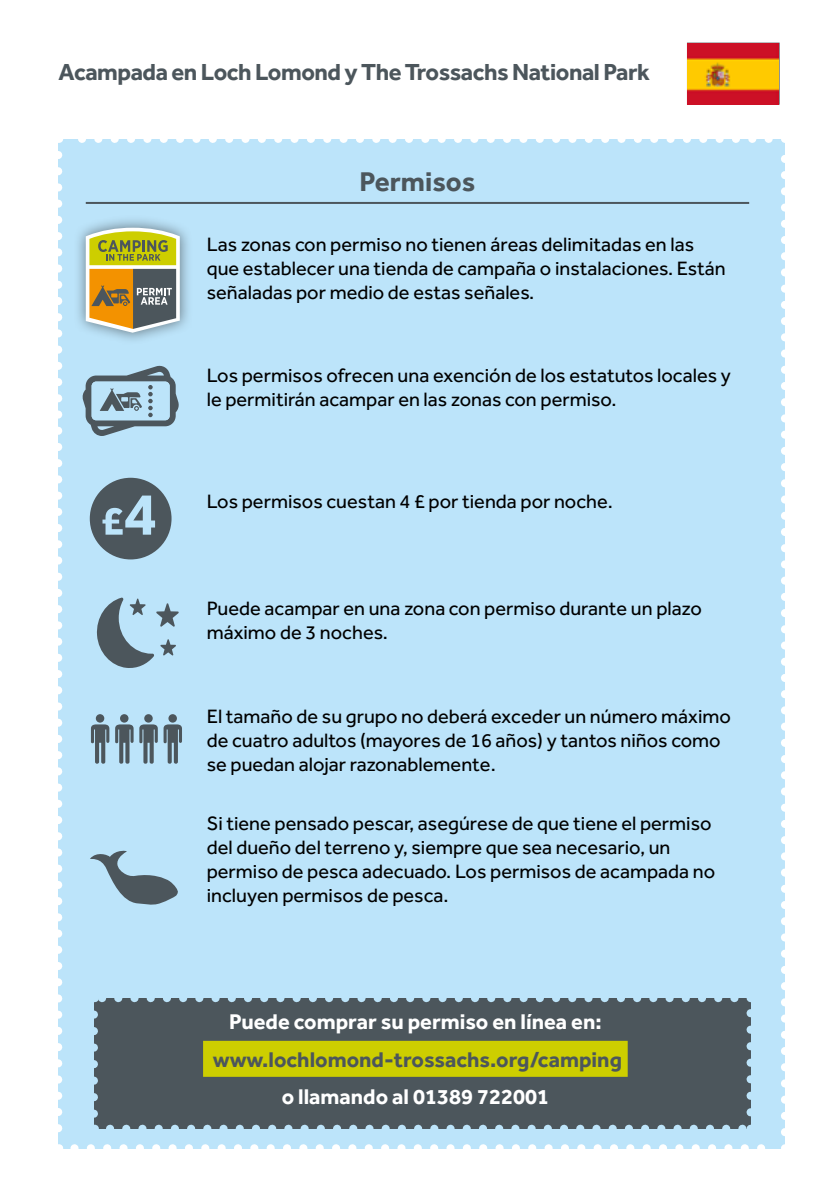
<style>
.page{position:relative;width:840px;height:1191px;background:#fff}
.page>*{position:absolute;margin:0;border:0;box-sizing:border-box;transform-origin:0 0}
.t1{font:700 28px "Effra";color:#4c565c}
.t2{font:700 24px "Effra";letter-spacing:-.02em;color:#4c565c}
.t3{font:700 22px/37.8px "Effra";color:#fff;text-align:center}
.t4{font:20px/24px "Effra";color:#000}
.s1{color:#4c565c}
</style>
<div class="page">
<div style="left:58px;top:139px;width:726px;height:1009px;background:#bce4fa"></div>
<hr style="left:86px;top:202px;width:662px;height:2px;background:#4c565c">
<svg style="left:78px;top:139px;width:690px;height:4px"></svg>
<svg style="left:74px;top:1144px;width:702px;height:5px"></svg>
<svg style="left:58px;top:155px;width:4px;height:993px"></svg>
<svg style="left:781px;top:139px;width:4px;height:993px"></svg>
<img style="left:687px;top:43px;width:91px;height:61px">
<svg style="left:82px;top:365px;width:97px;height:71px"></svg>
<div style="left:90px;top:478px;width:81px;height:81px;background:#4c565c;border-radius:50%"></div>
<svg style="left:102px;top:495px;width:53px;height:39px"></svg>
<svg style="left:96px;top:597px;width:83px;height:71px"></svg>
<svg style="left:115px;top:714px;width:18px;height:49px"></svg>
<svg style="left:139px;top:714px;width:43px;height:49px"></svg>
<svg style="left:91px;top:714px;width:18px;height:49px"></svg>
<div style="left:73px;top:215px;width:120px;height:129px;background:#4c565c;opacity:.75"></div>
<svg style="left:86px;top:228px;width:94px;height:105px;background:#b2a45d"></svg>
<svg style="left:90px;top:850px;width:88px;height:55px"></svg>
<div style="left:94px;top:998px;width:656px;height:130px;background:#4c565c"></div>
<svg style="left:110px;top:1124px;width:632px;height:5px"></svg>
<svg style="left:102px;top:998px;width:632px;height:4px"></svg>
<svg style="left:94px;top:1014px;width:4px;height:114px"></svg>
<svg style="left:746px;top:998px;width:5px;height:114px"></svg>
<div style="left:203px;top:1040px;width:424px;height:36px;background:#cdce00"></div>
<h4 class="t2" style="left:59px;top:58px;width:592px">Acampada en Loch Lomond y The Trossachs National Park</h4>
<h3 class="t1" style="left:359px;top:164px;width:117px">Permisos</h3>
<p class="t4" style="left:206px;top:232px;width:520px">Las zonas con permiso no tienen áreas delimitadas en las que establecer una tienda de campaña o instalaciones. Están señaladas por medio de estas señales.</p>
<p class="t4" style="left:206px;top:363px;width:525px">Los permisos ofrecen una exención de los estatutos locales y le permitirán acampar en las zonas con permiso.</p>
<p class="t4" style="left:206px;top:489px;width:407px">Los permisos cuestan 4 £ por tienda por noche.</p>
<p class="t4" style="left:206px;top:596px;width:496px">Puede acampar en una zona con permiso durante un plazo máximo de 3 noches.</p>
<p class="t4" style="left:206px;top:703px;width:525px">El tamaño de su grupo no deberá exceder un número máximo de cuatro adultos (mayores de 16 años) y tantos niños como se puedan alojar razonablemente.</p>
<p class="t4" style="left:206px;top:811px;width:509px">Si tiene pensado pescar, asegúrese de que tiene el permiso del dueño del terreno y, siempre que sea necesario, un permiso de pesca adecuado. Los permisos de acampada no incluyen permisos de pesca.</p>
<p class="t3" style="left:213px;top:1002px;width:410px">Puede comprar su permiso en línea en: <span class="s1">www.lochlomond-trossachs.org/camping </span>o llamando al 01389 722001</p>
</div>
